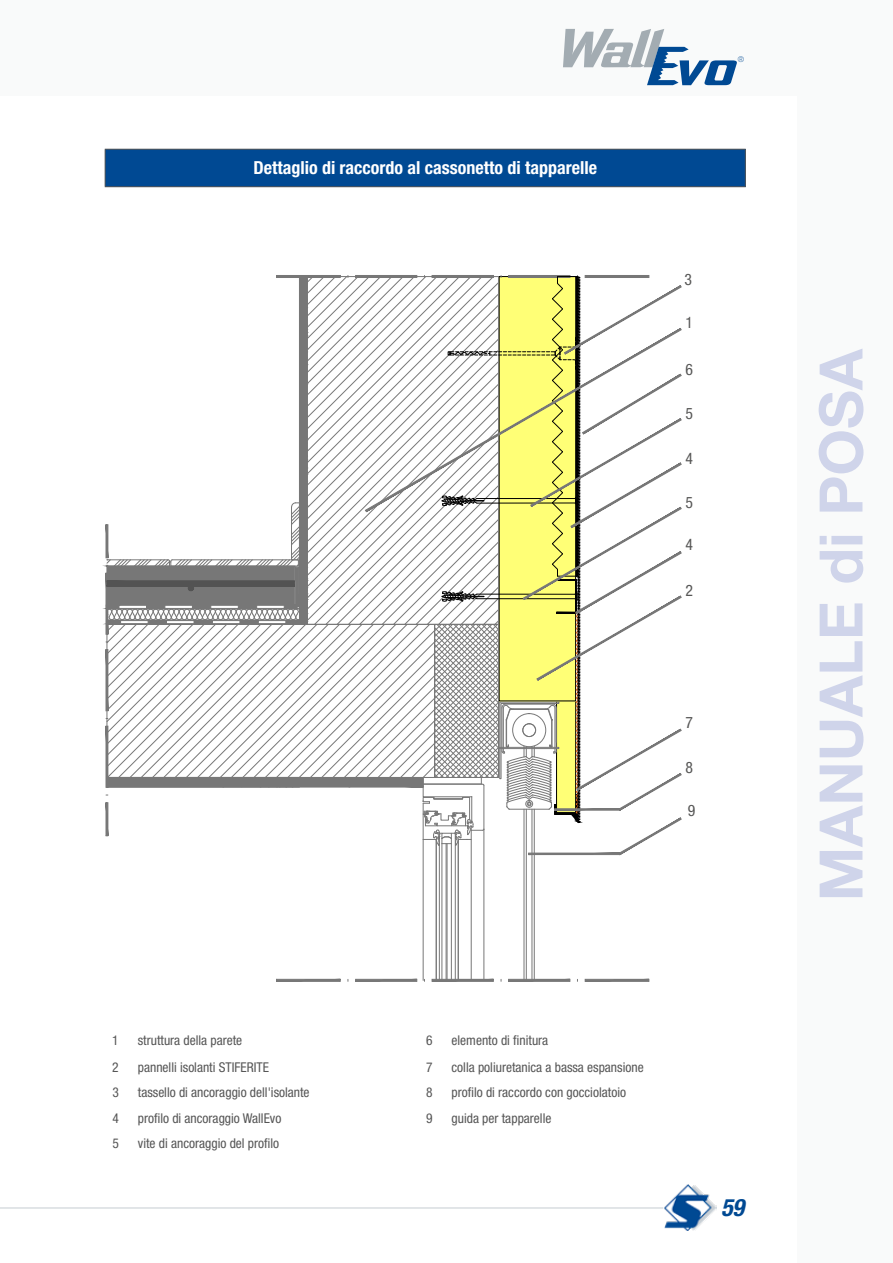
<style>
.page{position:relative;width:893px;height:1263px;background:#fff}
.page>*{position:absolute;margin:0;border:0;box-sizing:border-box;transform-origin:0 0}
.t1{font:700 60px "Helvetica Neue LT Pro";color:#cfd4ea}
.t2{font:italic 700 condensed 24px "Helvetica Neue LT Pro";color:#004993}
.t3{font:700 condensed 18px "Helvetica Neue LT Pro";color:#fff}
.t4{font:condensed 15.75px "Helvetica Neue LT Pro";color:#565655}
.t5{font:condensed 13.5px "Helvetica Neue LT Pro";color:#565656}
.t6{font:100 expanded 7.8px "Helvetica Neue LT Pro";color:#004993}
</style>
<div class="page">
<div style="left:0;top:0;width:893px;height:96px;background:#f9fafa"></div>
<hr style="left:0;top:1207px;width:663px;height:1px;background:#c5ccd1">
<img style="left:664px;top:1184px;width:52px;height:47px">
<div style="left:797px;top:0;width:96px;height:1263px;background:#f9fafa"></div>
<svg style="left:563px;top:29px;width:174px;height:56px"></svg>
<div style="left:105px;top:149px;width:640px;height:38px;background:#004993"></div>
<hr style="left:105px;top:149px;width:641px;height:1px;background:#565656">
<hr style="left:105px;top:150px;width:1px;height:36px;background:#565656">
<hr style="left:745px;top:150px;width:1px;height:36px;background:#565656">
<hr style="left:105px;top:186px;width:641px;height:1px;background:#565656">
<svg style="left:105px;top:275px;width:577px;height:707px"></svg>
<h3 class="t3" style="left:253px;top:157px;width:345px">Dettaglio di raccordo al cassonetto di tapparelle</h3>
<p class="t6" style="left:738px;top:54px;width:8px">®</p>
<p class="t4" style="left:685px;top:270px;width:9px">3</p>
<p class="t4" style="left:686px;top:313px;width:9px">1</p>
<p class="t4" style="left:686px;top:360px;width:9px">6</p>
<p class="t4" style="left:686px;top:405px;width:9px">5</p>
<p class="t4" style="left:686px;top:449px;width:9px">4</p>
<p class="t4" style="left:686px;top:493px;width:9px">5</p>
<p class="t4" style="left:686px;top:535px;width:9px">4</p>
<p class="t4" style="left:686px;top:581px;width:9px">2</p>
<p class="t4" style="left:686px;top:713px;width:9px">7</p>
<p class="t4" style="left:686px;top:758px;width:9px">8</p>
<p class="t4" style="left:688px;top:801px;width:9px">9</p>
<p class="t5" style="left:112px;top:1032px;width:8px">1</p>
<p class="t5" style="left:138px;top:1032px;width:106px">struttura della parete</p>
<p class="t5" style="left:426px;top:1032px;width:8px">6</p>
<p class="t5" style="left:452px;top:1032px;width:98px">elemento di finitura</p>
<p class="t5" style="left:112px;top:1059px;width:8px">2</p>
<p class="t5" style="left:138px;top:1059px;width:133px">pannelli isolanti STIFERITE</p>
<p class="t5" style="left:426px;top:1059px;width:8px">7</p>
<p class="t5" style="left:452px;top:1059px;width:194px">colla poliuretanica a bassa espansione</p>
<p class="t5" style="left:112px;top:1084px;width:8px">3</p>
<p class="t5" style="left:138px;top:1084px;width:173px">tassello di ancoraggio dell'isolante</p>
<p class="t5" style="left:426px;top:1084px;width:8px">8</p>
<p class="t5" style="left:452px;top:1084px;width:176px">profilo di raccordo con gocciolatoio</p>
<p class="t5" style="left:112px;top:1110px;width:8px">4</p>
<p class="t5" style="left:138px;top:1110px;width:145px">profilo di ancoraggio WallEvo</p>
<p class="t5" style="left:426px;top:1110px;width:8px">9</p>
<p class="t5" style="left:452px;top:1110px;width:101px">guida per tapparelle</p>
<p class="t5" style="left:112px;top:1135px;width:8px">5</p>
<p class="t5" style="left:138px;top:1135px;width:143px">vite di ancoraggio del profilo</p>
<h2 class="t2" style="left:721px;top:1193px;width:25px">59</h2>
<h1 class="t1" style="left:804px;top:901px;width:555px;rotate:-90deg">MANUALE di POSA</h1>
</div>
